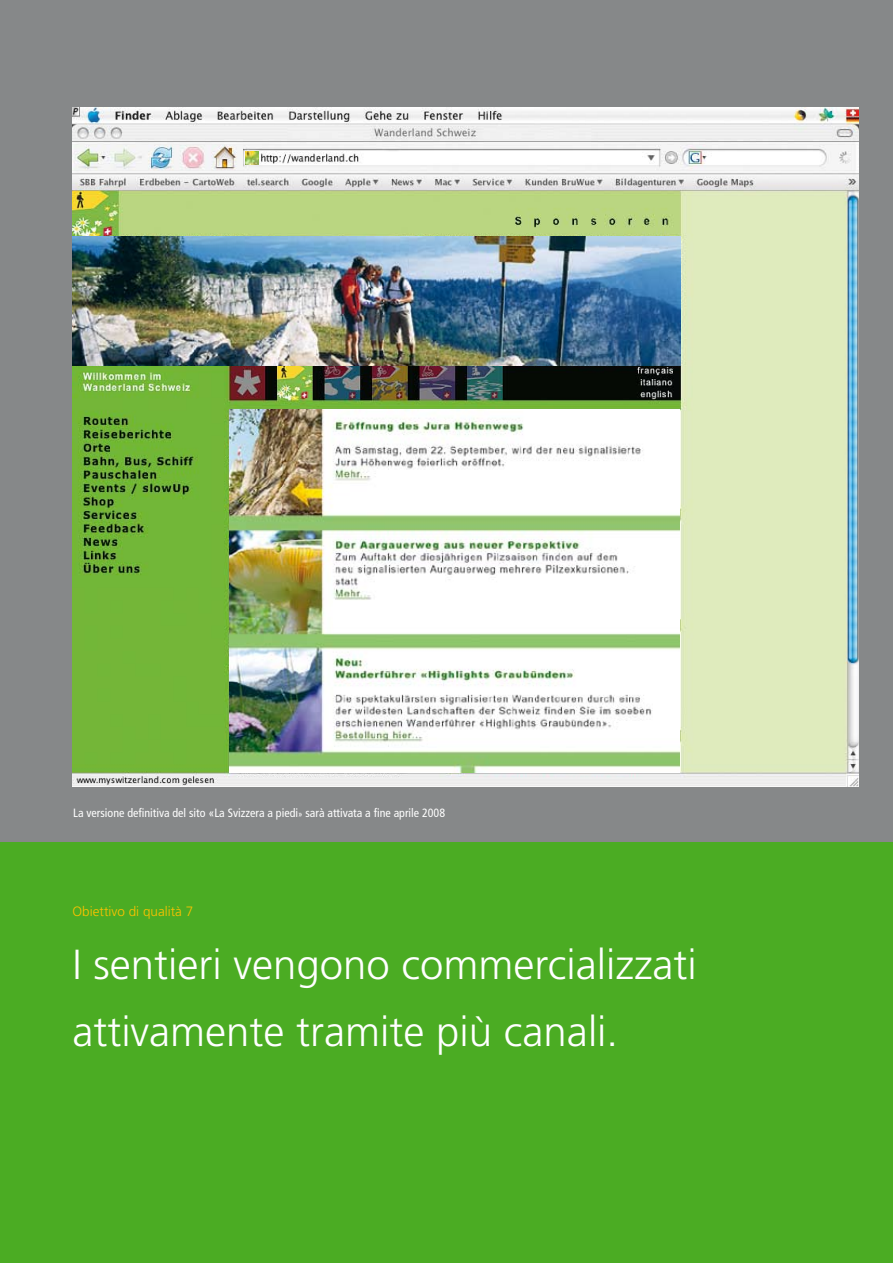
<style>
.page{position:relative;width:893px;height:1263px;background:#fff}
.page>*{position:absolute;margin:0;border:0;box-sizing:border-box;transform-origin:0 0}
.t1{font:300 42px/67.1px "Frutiger LT Std";color:#fff}
.t2{font:300 13.5px "Frutiger LT Std";color:#fdc200}
.t3{font:condensed 12px "Frutiger LT Std";color:#fff}
.s1{font-size:9px}
</style>
<div class="page">
<div style="left:0;top:0;width:893px;height:847px;background:#868889"></div>
<div style="left:0;top:842px;width:893px;height:421px;background:#4bac23"></div>
<img style="left:72px;top:107px;width:786px;height:680px">
<img style="left:229px;top:410px;width:451px;height:363px">
<img style="left:72px;top:237px;width:608px;height:128px">
<svg style="left:246px;top:152px;width:12px;height:12px"></svg>
<p class="t3" style="left:73px;top:806px;width:373px">La versione definitiva del sito «La Svizzera a piedi<span class="s1">»</span> sarà attivata a fine aprile 2008</p>
<p class="t2" style="left:73px;top:903px;width:122px">Obiettivo di qualità 7</p>
<h1 class="t1" style="left:72px;top:931px;width:626px">I sentieri vengono commercializzati attivamente tramite più canali.</h1>
</div>
